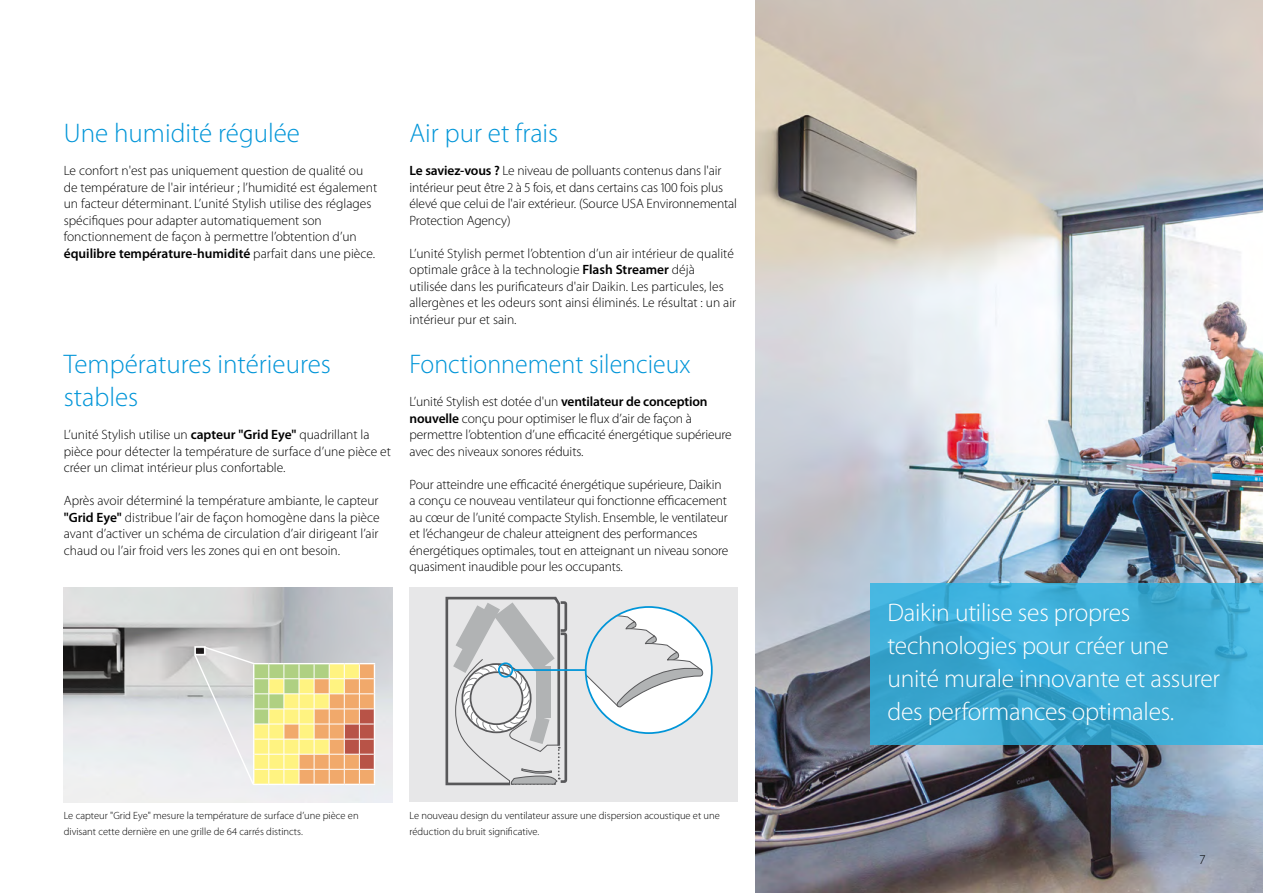
<style>
.page{position:relative;width:1263px;height:893px;background:#fff}
.page>*{position:absolute;margin:0;border:0;box-sizing:border-box;transform-origin:0 0}
.headline{font:300 27px/33px "Myriad Pro";color:#0095d8}
.headline-2{font:300 27px "Myriad Pro";color:#0095d8;scale:.96 1}
.text_box_-_body_text{font:300 25.5px/33px "Myriad Pro";letter-spacing:-.01em;color:#fff}
.body_text{font:300 13.5px/16.5px "Myriad Pro";letter-spacing:-.005em;color:#000}
.t1{font:300 10.5px/16.5px "Myriad Pro";color:#000}
.s1{font-weight:600}
</style>
<div class="page">
<img style="left:64px;top:588px;width:328px;height:214px">
<div style="left:409px;top:588px;width:329px;height:214px;background:#e7e7e8"></div>
<svg style="left:193px;top:645px;width:182px;height:141px"></svg>
<div style="left:194px;top:646px;width:12px;height:9px;border:2px solid #fff"></div>
<svg style="left:445px;top:596px;width:123px;height:190px"></svg>
<div style="left:498px;top:662px;width:15px;height:16px;border:2px solid #0095d8;border-radius:50%"></div>
<div style="left:586px;top:607px;width:126px;height:126px;background:#fff;border-radius:50%"></div>
<svg style="left:586px;top:607px;width:118px;height:103px"></svg>
<hr style="left:513px;top:669px;width:73px;height:2px;background:#0095d8">
<img style="left:755px;top:0;width:508px;height:893px">
<svg style="left:870px;top:583px;width:393px;height:161px;fill:#3eaed8"></svg>
<p class="headline" style="left:64px;top:117px;width:238px">Une humidité régulée</p>
<p class="body_text" style="left:64px;top:163px;width:315px">Le confort n'est pas uniquement question de qualité ou de température de l'air intérieur ; l’humidité est également un facteur déterminant. L’unité Stylish utilise des réglages spécifiques pour adapter automatiquement son fonctionnement de façon à permettre l’obtention d’un <span class="s1">équilibre température-humidité</span> parfait dans une pièce.</p>
<p class="headline" style="left:64px;top:348px;width:269px">Températures intérieures stables</p>
<p class="body_text" style="left:64px;top:427px;width:329px">L’unité Stylish utilise un <span class="s1">capteur "Grid Eye"</span> quadrillant la pièce pour détecter la température de surface d’une pièce et créer un climat intérieur plus confortable.</p>
<p class="body_text" style="left:64px;top:493px;width:317px;text-align:justify">Après avoir déterminé la température ambiante, le capteur <span class="s1">"Grid Eye"</span> distribue l’air de façon homogène dans la pièce avant d’activer un schéma de circulation d’air dirigeant l’air chaud ou l’air froid vers les zones qui en ont besoin.</p>
<p class="headline" style="left:409px;top:117px;width:150px">Air pur et frais</p>
<p class="body_text" style="left:409px;top:163px;width:329px"><span class="s1">Le saviez-vous ?</span> Le niveau de polluants contenus dans l'air intérieur peut être 2 à 5 fois, et dans certains cas 100 fois plus élevé que celui de l'air extérieur. (Source USA Environnemental Protection Agency)</p>
<p class="body_text" style="left:409px;top:245px;width:328px">L’unité Stylish permet l’obtention d’un air intérieur de qualité optimale grâce à la technologie <span class="s1">Flash Streamer</span> déjà<br>utilisée dans les purificateurs d'air Daikin. Les particules, les allergènes et les odeurs sont ainsi éliminés. Le résultat : un air intérieur pur et sain.</p>
<p class="headline-2" style="left:409px;top:349px;width:294px">Fonctionnement silencieux</p>
<p class="body_text" style="left:409px;top:394px;width:324px">L’unité Stylish est dotée d'un <span class="s1">ventilateur de conception nouvelle</span> conçu pour optimiser le flux d’air de façon à permettre l’obtention d’une efficacité énergétique supérieure avec des niveaux sonores réduits.</p>
<p class="body_text" style="left:409px;top:476px;width:320px">Pour atteindre une efficacité énergétique supérieure, Daikin a conçu ce nouveau ventilateur qui fonctionne efficacement au cœur de l’unité compacte Stylish. Ensemble, le ventilateur et l’échangeur de chaleur atteignent des performances énergétiques optimales, tout en atteignant un niveau sonore quasiment inaudible pour les occupants.</p>
<p class="t1" style="left:64px;top:807px;width:296px">Le capteur "Grid Eye" mesure la température de surface d’une pièce en divisant cette dernière en une grille de 64 carrés distincts.</p>
<p class="t1" style="left:409px;top:807px;width:312px">Le nouveau design du ventilateur assure une dispersion acoustique et une réduction du bruit significative.</p>
<p class="text_box_-_body_text" style="left:887px;top:596px;width:334px">Daikin utilise ses propres technologies pour créer une unité murale innovante et assurer des performances optimales.</p>
<p class="body_text" style="left:1199px;top:851px;width:8px">7</p>
</div>
